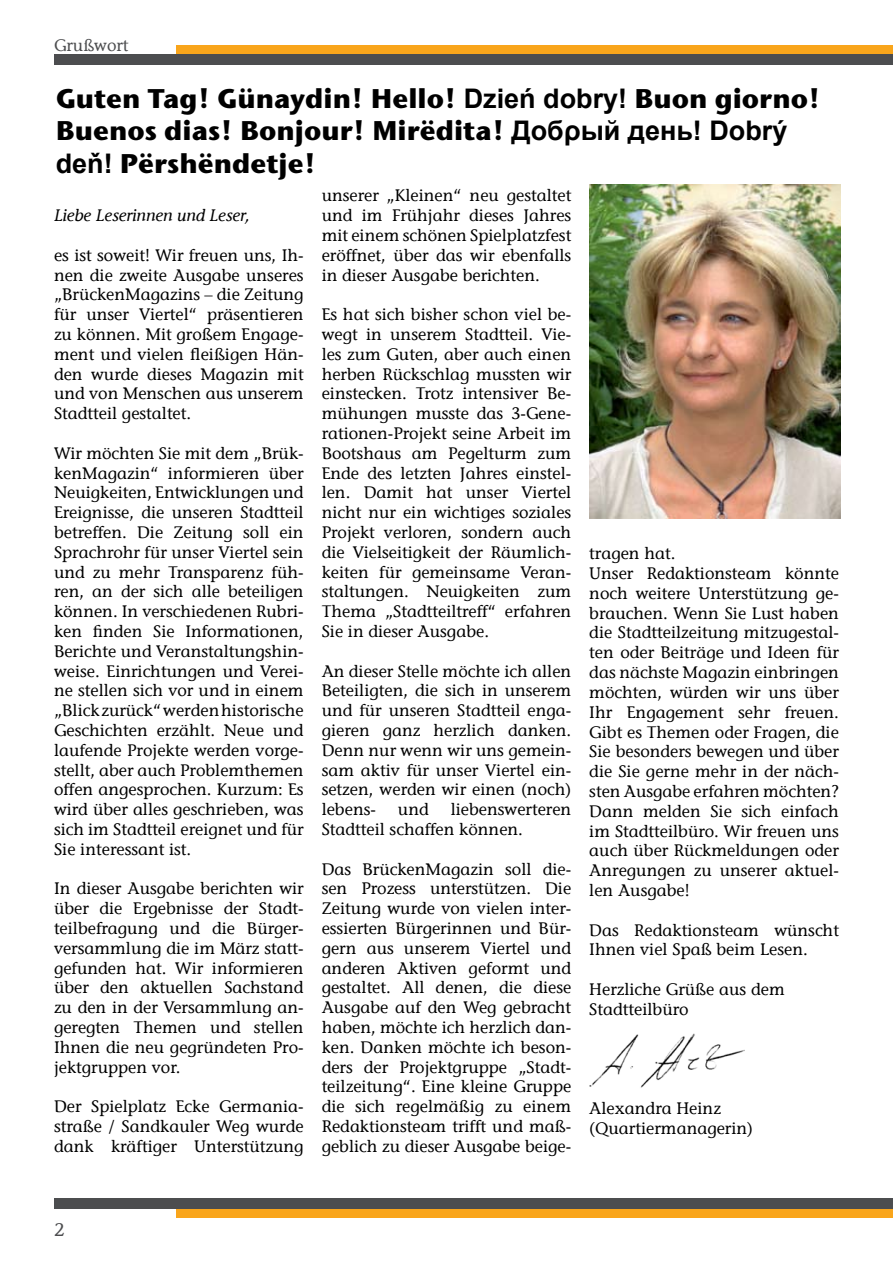
<style>
.page{position:relative;width:893px;height:1263px;background:#fff}
.page>*{position:absolute;margin:0;border:0;box-sizing:border-box;transform-origin:0 0}
.t1{font:700 27px/32.4px "Stone Sans ITC Std";color:#000}
.t2{font:16.5px/19.8px "Stone Informal";color:#000;text-align:justify}
.t3{font:italic 16.5px "Stone Informal";color:#000}
.t4{font:16.5px "Stone Informal";color:#4c4d4f}
.s1{font-family:"Arial"}
</style>
<div class="page">
<div style="left:54px;top:54px;width:839px;height:10px;background:#4c4d4f"></div>
<div style="left:176px;top:45px;width:717px;height:9px;background:#f9a51b"></div>
<div style="left:54px;top:1198px;width:839px;height:11px;background:#4c4d4f"></div>
<div style="left:176px;top:1209px;width:717px;height:9px;background:#f9a51b"></div>
<img style="left:589px;top:1033px;width:155px;height:55px">
<img style="left:589px;top:184px;width:251px;height:335px">
<p class="t4" style="left:54px;top:35px;width:76px">Grußwort</p>
<h1 class="t1" style="left:56px;top:82px;width:766px">Guten Tag! Günaydin! Hello! <span class="s1">Dzień dobry!</span> Buon giorno!<br>Buenos dias! Bonjour! Mirëdita! <span class="s1">Дοбρый день! Dobrý deň!</span> Përshëndetje!</h1>
<p class="t3" style="left:54px;top:206px;width:197px">Liebe Leserinnen und Leser,</p>
<p class="t2" style="left:54px;top:245px;width:251px">es ist soweit! Wir freuen uns, Ih&shy;nen die zweite Ausgabe unseres „BrückenMagazins – die Zeitung für unser Viertel“ präsentieren zu können. Mit großem Engage&shy;ment und vielen fleißigen Hän&shy;den wurde dieses Magazin mit und von Menschen aus unserem Stadtteil gestaltet.</p>
<p class="t2" style="left:54px;top:443px;width:251px">Wir möchten Sie mit dem „Brüc&shy;kenMagazin“ informieren über Neuigkeiten, Entwicklungen und Ereignisse, die unseren Stadtteil betreffen. Die Zeitung soll ein Sprachrohr für unser Viertel sein und zu mehr Transparenz füh&shy;ren, an der sich alle beteiligen können. In verschiedenen Rubri&shy;ken finden Sie Informationen, Berichte und Veranstaltungshin&shy;weise. Einrichtungen und Verei&shy;ne stellen sich vor und in einem „Blick zurück“ werden historische Geschichten erzählt. Neue und laufende Projekte werden vorge&shy;stellt, aber auch Problemthemen offen angesprochen. Kurzum: Es wird über alles geschrieben, was sich im Stadtteil ereignet und für Sie interessant ist.</p>
<p class="t2" style="left:54px;top:879px;width:251px">In dieser Ausgabe berichten wir über die Ergebnisse der Stadt&shy;teilbefragung und die Bürger&shy;versammlung die im März statt&shy;gefunden hat. Wir informieren über den aktuellen Sachstand zu den in der Versammlung an&shy;geregten Themen und stellen Ihnen die neu gegründeten Pro&shy;jektgruppen vor.</p>
<p class="t2" style="left:54px;top:1096px;width:251px">Der Spielplatz Ecke Germania&shy;straße / Sandkauler Weg wurde dank kräftiger Unterstützung</p>
<p class="t2" style="left:322px;top:186px;width:251px">unserer „Kleinen“ neu gestaltet und im Frühjahr dieses Jahres mit einem schönen Spielplatzfest eröffnet, über das wir ebenfalls in dieser Ausgabe berichten.</p>
<p class="t2" style="left:322px;top:305px;width:251px">Es hat sich bisher schon viel be&shy;wegt in unserem Stadtteil. Vie&shy;les zum Guten, aber auch einen herben Rückschlag mussten wir einstecken. Trotz intensiver Be&shy;mühungen musste das 3-Gene&shy;rationen-Projekt seine Arbeit im Bootshaus am Pegelturm zum Ende des letzten Jahres einstel&shy;len. Damit hat unser Viertel nicht nur ein wichtiges soziales Projekt verloren, sondern auch die Vielseitigkeit der Räumlich&shy;keiten für gemeinsame Veran&shy;staltungen. Neuigkeiten zum Thema „Stadtteiltreff“ erfahren Sie in dieser Ausgabe.</p>
<p class="t2" style="left:322px;top:661px;width:251px">An dieser Stelle möchte ich allen Beteiligten, die sich in unserem und für unseren Stadtteil enga&shy;gieren ganz herzlich danken.<br>Denn nur wenn wir uns gemein&shy;sam aktiv für unser Viertel ein&shy;setzen, werden wir einen (noch) lebens-</p>
<p class="t2" style="left:322px;top:800px;width:251px;text-indent:129px">liebenswerteren<br>Stadtteil schaffen können.</p>
<p class="t2" style="left:322px;top:859px;width:251px">Das BrückenMagazin soll die&shy;sen Prozess unterstützen. Die Zeitung wurde von vielen inter&shy;essierten Bürgerinnen und Bür&shy;gern aus unserem Viertel und anderen Aktiven geformt und gestaltet. All denen, die diese Ausgabe auf den Weg gebracht haben, möchte ich herzlich dan&shy;ken. Danken möchte ich beson&shy;ders der Projektgruppe „Stadt&shy;teilzeitung“. Eine kleine Gruppe die sich regelmäßig zu einem Redaktionsteam trifft und maß&shy;geblich zu dieser Ausgabe beige-</p>
<p class="t2" style="left:398px;top:800px;width:32px">und</p>
<p class="t2" style="left:589px;top:544px;width:251px;text-align:left">tragen hat.<br>Unser Redaktionsteam könnte noch weitere Unterstützung ge&shy;brauchen. Wenn Sie Lust haben die Stadtteilzeitung mitzugestal&shy;ten oder Beiträge und Ideen für das nächste Magazin einbringen möchten, würden wir uns über<br>Ihr Engagement sehr freuen.<br>Gibt es Themen oder Fragen, die<br>Sie besonders bewegen und über die Sie gerne mehr in der näch&shy;sten Ausgabe erfahren möchten?<br>Dann melden Sie sich einfach im Stadtteilbüro. Wir freuen uns auch über Rückmeldungen oder<br>Anregungen zu unserer aktuel&shy;len Ausgabe!</p>
<p class="t2" style="left:589px;top:920px;width:251px">Das Redaktionsteam wünscht<br>Ihnen viel Spaß beim Lesen.</p>
<p class="t2" style="left:589px;top:979px;width:197px">Herzliche Grüße aus dem<br>Stadtteilbüro</p>
<p class="t2" style="left:589px;top:1098px;width:165px">Alexandra Heinz (Quartiermanagerin)</p>
</div>
